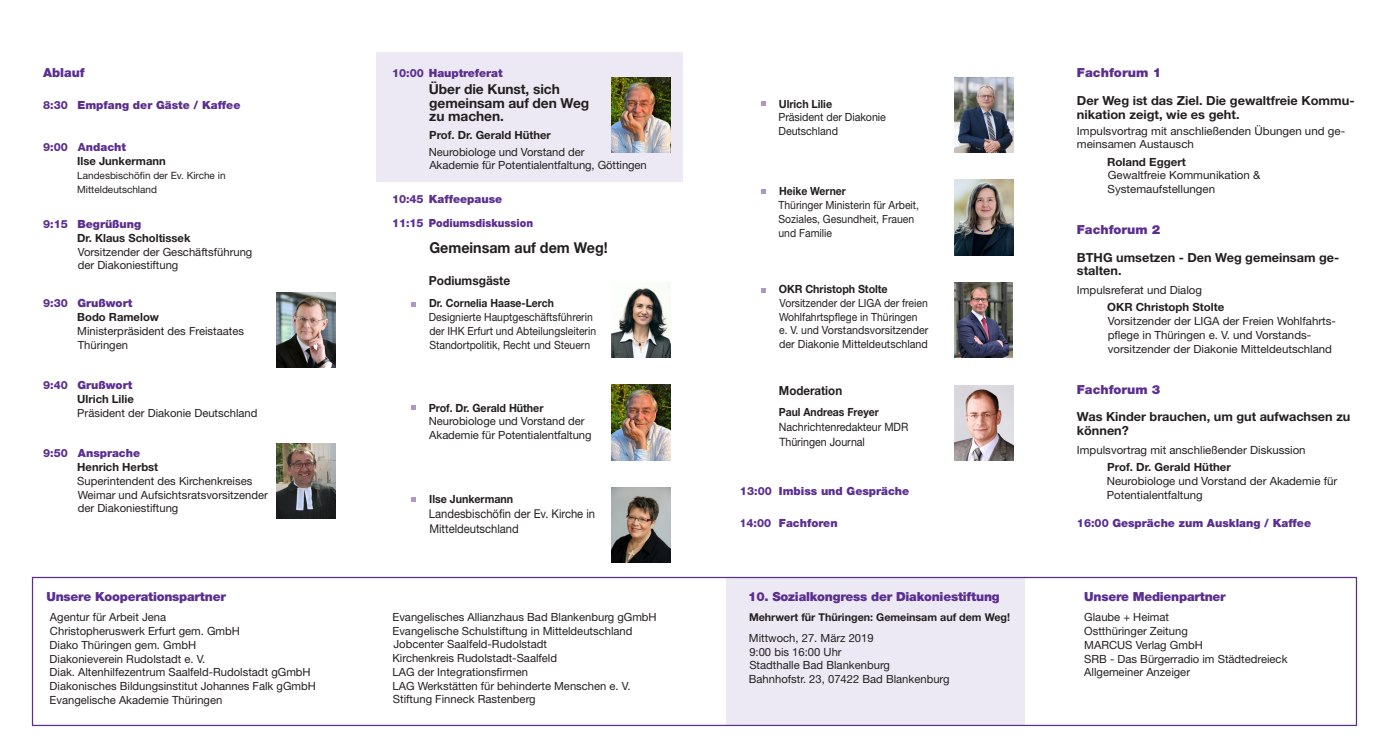
<style>
.page{position:relative;width:1389px;height:745px;background:#fff}
.page>*{position:absolute;margin:0;border:0;box-sizing:border-box;transform-origin:0 0}
.t1{font:700 15px "Helvetica Neue LT Std";color:#231f20;scale:.95 1}
.t2{font:700 13.75px/13.8px "Helvetica Neue LT Std";letter-spacing:-.005em;color:#231f20}
.t3{font:700 12.5px/27.5px "Helvetica Neue LT Std";color:#231f20}
.t4{font:900 12.5px "Helvetica Neue LT Std";letter-spacing:-.015em;color:#5b2e91}
.t5{font:700 12.5px "Helvetica Neue LT Std";color:#231f20;scale:.95 1}
.t6{font:700 12.5px "Helvetica Neue LT Std";color:#231f20;scale:.92 1}
.t7{font:12.12px/15.1px "Helvetica Neue LT Std";color:#231f20;scale:.92 1}
.t8{font:11.5px/15.1px "Helvetica Neue LT Std";color:#231f20;scale:.92 1}
.Infokasten_Einstieg{font:11.25px/13.8px "Helvetica Neue LT Std";color:#231f20}
.Infokasten_Einstieg-2{font:11.25px/13.8px "Helvetica Neue LT Std";color:#231f20;scale:.92 1}
.t9{font:900 11.25px "Helvetica Neue LT Std";color:#5b2e91}
.t10{font:700 11.25px "Helvetica Neue LT Std";color:#231f20}
.Infokasten_Einstieg-3{font:11.25px/13.8px "Helvetica Neue LT Std";color:#231f20;scale:.95 1}
.t11{font:700 11.25px "Helvetica Neue LT Std";color:#231f20;scale:.92 1}
.t12{font:900 11.25px "Helvetica Neue LT Std";color:#5b2e91;scale:.92 1}
.t13{font:700 11.25px "Helvetica Neue LT Std";color:#231f20;scale:.95 1}
.t14{font:700 10.75px "Helvetica Neue LT Std";color:#231f20}
.t15{font:10px "Helvetica Neue LT Std";color:#231f20}
.s1{font-weight:800}
.s2{font-weight:700}
.s3{font-weight:900;color:#5b2e91}
</style>
<div class="page">
<div style="left:376px;top:52px;width:306px;height:130px;background:#ede9f4"></div>
<svg style="left:411px;top:302px;width:5px;height:5px"></svg>
<svg style="left:411px;top:405px;width:5px;height:5px"></svg>
<svg style="left:411px;top:497px;width:5px;height:4px"></svg>
<svg style="left:761px;top:101px;width:5px;height:5px"></svg>
<svg style="left:761px;top:189px;width:5px;height:5px"></svg>
<svg style="left:761px;top:288px;width:5px;height:4px"></svg>
<img style="left:612px;top:282px;width:59px;height:75px">
<img style="left:612px;top:77px;width:59px;height:75px">
<img style="left:612px;top:385px;width:59px;height:75px">
<img style="left:612px;top:487px;width:58px;height:75px">
<img style="left:955px;top:77px;width:58px;height:75px">
<img style="left:954px;top:282px;width:59px;height:75px">
<img style="left:955px;top:180px;width:58px;height:75px">
<div style="left:726px;top:576px;width:299px;height:148px;background:#ede9f4"></div>
<img style="left:277px;top:443px;width:59px;height:75px">
<img style="left:955px;top:385px;width:58px;height:75px">
<img style="left:277px;top:292px;width:58px;height:75px">
<div style="left:32px;top:576px;width:1325px;height:149px;border:1px solid #5b2e91"></div>
<p class="t4" style="left:43px;top:65px;width:43px">Ablauf</p>
<p class="t9" style="left:43px;top:98px;width:199px"><span class="s1">8:30</span> Empfang der Gäste / Kaffee</p>
<p class="t9" style="left:43px;top:140px;width:85px"><span class="s1">9:00 A</span>ndacht</p>
<p class="t10" style="left:77px;top:154px;width:90px">Ilse Junkermann</p>
<p class="t15" style="left:77px;top:169px;width:150px">Landesbischöfin der Ev. Kirche in</p>
<p class="t15" style="left:77px;top:183px;width:81px">Mitteldeutschland</p>
<p class="t9" style="left:43px;top:217px;width:100px"><span class="s1">9:15</span> Begrüßung</p>
<p class="t10" style="left:77px;top:231px;width:115px">Dr. Klaus Scholtissek</p>
<p class="Infokasten_Einstieg" style="left:78px;top:244px;width:176px">Vorsitzender der Geschäftsführung der Diakoniestiftung</p>
<p class="t9" style="left:43px;top:296px;width:91px"><span class="s1">9:30</span> Grußwort</p>
<p class="t10" style="left:77px;top:310px;width:83px">Bodo Ramelow</p>
<p class="Infokasten_Einstieg" style="left:77px;top:324px;width:168px">Ministerpräsident des Freistaates</p>
<p class="Infokasten_Einstieg" style="left:78px;top:337px;width:52px">Thüringen</p>
<p class="t9" style="left:43px;top:378px;width:91px"><span class="s1">9:40</span> Grußwort</p>
<p class="t10" style="left:77px;top:392px;width:58px">Ulrich Lilie</p>
<p class="Infokasten_Einstieg" style="left:77px;top:405px;width:182px">Präsident der Diakonie Deutschland</p>
<p class="t9" style="left:43px;top:446px;width:99px"><span class="s1">9:50</span> Ansprache</p>
<p class="t10" style="left:77px;top:460px;width:83px">Henrich Herbst</p>
<p class="Infokasten_Einstieg" style="left:77px;top:473px;width:177px">Superintendent des Kirchenkreises</p>
<p class="Infokasten_Einstieg" style="left:78px;top:487px;width:192px">Weimar und Aufsichtsratsvorsitzender</p>
<p class="Infokasten_Einstieg" style="left:78px;top:501px;width:102px">der Diakoniestiftung</p>
<p class="t9" style="left:392px;top:66px;width:112px"><span class="s1">10:00</span> Hauptreferat</p>
<p class="t2" style="left:429px;top:82px;width:162px">Über die Kunst, sich gemeinsam auf den Weg zu machen.</p>
<p class="t10" style="left:429px;top:128px;width:123px">Prof. Dr. Gerald Hüther</p>
<p class="Infokasten_Einstieg" style="left:429px;top:144px;width:219px">Neurobiologe und Vorstand der<br>Akademie für Potentialentfaltung, Göttingen</p>
<p class="t9" style="left:392px;top:192px;width:112px"><span class="s1">10:45</span> Kaffeepause</p>
<p class="t12" style="left:392px;top:216px;width:155px"><span class="s1">11:15</span> Podiumsdiskussion</p>
<p class="t1" style="left:429px;top:238px;width:189px">Gemeinsam auf dem Weg!</p>
<p class="t5" style="left:429px;top:273px;width:87px">Podiumsgäste</p>
<p class="t11" style="left:429px;top:296px;width:137px">Dr. Cornelia Haase-Lerch</p>
<p class="Infokasten_Einstieg-2" style="left:429px;top:310px;width:183px">Designierte Hauptgeschäftsführerin der IHK Erfurt und Abteilungsleiterin</p>
<p class="Infokasten_Einstieg-2" style="left:429px;top:337px;width:176px">Standortpolitik, Recht und Steuern</p>
<p class="Infokasten_Einstieg" style="left:429px;top:400px;width:164px"><span class="s2">Prof. Dr. Gerald Hüther<br></span>Neurobiologe und Vorstand der<br>Akademie für Potentialentfaltung</p>
<p class="t13" style="left:429px;top:492px;width:90px">Ilse Junkermann</p>
<p class="t7" style="left:429px;top:506px;width:182px">Landesbischöfin der Ev. Kirche in<br>Mitteldeutschland</p>
<p class="t4" style="left:46px;top:589px;width:181px">Unsere Kooperationspartner</p>
<p class="Infokasten_Einstieg" style="left:50px;top:610px;width:268px">Agentur für Arbeit Jena<br>Christopheruswerk Erfurt gem. GmbH<br>Diako Thüringen gem. GmbH<br>Diakonieverein Rudolstadt e. V.<br>Diak. Altenhilfezentrum Saalfeld-Rudolstadt gGmbH Diakonisches Bildungsinstitut Johannes Falk gGmbH Evangelische Akademie Thüringen</p>
<p class="Infokasten_Einstieg" style="left:392px;top:609px;width:266px">Evangelisches Allianzhaus Bad Blankenburg gGmbH Evangelische Schulstiftung in Mitteldeutschland Jobcenter Saalfeld-Rudolstadt<br>Kirchenkreis Rudolstadt-Saalfeld<br>LAG der Integrationsfirmen<br>LAG Werkstätten für behinderte Menschen e. V.<br>Stiftung Finneck Rastenberg</p>
<p class="Infokasten_Einstieg-3" style="left:779px;top:96px;width:115px"><span class="s2">Ulrich Lilie<br></span>Präsident der Diakonie<br>Deutschland</p>
<p class="Infokasten_Einstieg-2" style="left:779px;top:184px;width:154px"><span class="s2">Heike Werner<br></span>Thüringer Ministerin für Arbeit,<br>Soziales, Gesundheit, Frauen und Familie</p>
<p class="Infokasten_Einstieg-2" style="left:779px;top:282px;width:164px"><span class="s2">OKR Christoph Stolte<br></span>Vorsitzender der LIGA der freien<br>Wohlfahrtspflege in Thüringen<br>e. V. und Vorstandsvorsitzender der Diakonie Mitteldeutschland</p>
<p class="t6" style="left:779px;top:382px;width:70px">Moderation</p>
<p class="t11" style="left:779px;top:404px;width:110px">Paul Andreas Freyer</p>
<p class="t8" style="left:779px;top:418px;width:142px">Nachrichtenredakteur MDR<br>Thüringen Journal</p>
<p class="t9" style="left:740px;top:483px;width:171px"><span class="s1">13:00</span> Imbiss und Gespräche</p>
<p class="t9" style="left:740px;top:516px;width:99px"><span class="s1">14:00</span> Fachforen</p>
<p class="t4" style="left:748px;top:589px;width:253px">10. Sozialkongress der Diakoniestiftung</p>
<p class="t14" style="left:749px;top:610px;width:263px">Mehrwert für Thüringen: Gemeinsam auf dem Weg!</p>
<p class="Infokasten_Einstieg" style="left:749px;top:630px;width:202px">Mittwoch, 27. März 2019<br>9:00 bis 16:00 Uhr<br>Stadthalle Bad Blankenburg<br>Bahnhofstr. 23, 07422 Bad Blankenburg</p>
<p class="t3" style="left:1077px;top:59px;width:279px"><span class="s3">Fachforum 1<br></span>Der Weg ist das Ziel. Die gewaltfreie Kommu-</p>
<p class="t3" style="left:1077px;top:100px;width:164px">nikation zeigt, wie es geht.</p>
<p class="Infokasten_Einstieg" style="left:1077px;top:123px;width:270px">Impulsvortrag mit anschließenden Übungen und ge&shy;meinsamen Austausch</p>
<p class="t10" style="left:1107px;top:154px;width:80px">Roland Eggert</p>
<p class="Infokasten_Einstieg" style="left:1108px;top:168px;width:154px">Gewaltfreie Kommunikation &amp;<br>Systemaufstellungen</p>
<p class="t3" style="left:1077px;top:215px;width:264px"><span class="s3">Fachforum 2<br></span>BTHG umsetzen - Den Weg gemeinsam ge-</p>
<p class="t3" style="left:1077px;top:257px;width:46px">stalten.</p>
<p class="Infokasten_Einstieg" style="left:1077px;top:283px;width:127px">Impulsreferat und Dialog</p>
<p class="t10" style="left:1107px;top:300px;width:119px">OKR Christoph Stolte</p>
<p class="Infokasten_Einstieg" style="left:1108px;top:314px;width:230px">Vorsitzender der LIGA der Freien Wohlfahrts&shy;pflege in Thüringen e. V. und Vorstands&shy;vorsitzender der Diakonie Mitteldeutschland</p>
<p class="t4" style="left:1077px;top:382px;width:85px">Fachforum 3</p>
<p class="t3" style="left:1077px;top:409px;width:275px;line-height:13.8px">Was Kinder brauchen, um gut aufwachsen zu können?</p>
<p class="Infokasten_Einstieg" style="left:1077px;top:442px;width:230px">Impulsvortrag mit anschließender Diskussion</p>
<p class="t10" style="left:1107px;top:460px;width:125px">Prof. Dr. Gerald Hüther</p>
<p class="Infokasten_Einstieg" style="left:1107px;top:473px;width:232px">Neurobiologe und Vorstand der Akademie für<br>Potentialentfaltung</p>
<p class="t9" style="left:1077px;top:516px;width:236px"><span class="s1">16:00</span> Gespräche zum Ausklang / Kaffee</p>
<p class="t4" style="left:1084px;top:589px;width:143px">Unsere Medienpartner</p>
<p class="Infokasten_Einstieg" style="left:1084px;top:610px;width:205px">Glaube + Heimat<br>Ostthüringer Zeitung<br>MARCUS Verlag GmbH<br>SRB - Das Bürgerradio im Städtedreieck<br>Allgemeiner Anzeiger</p>
</div>
